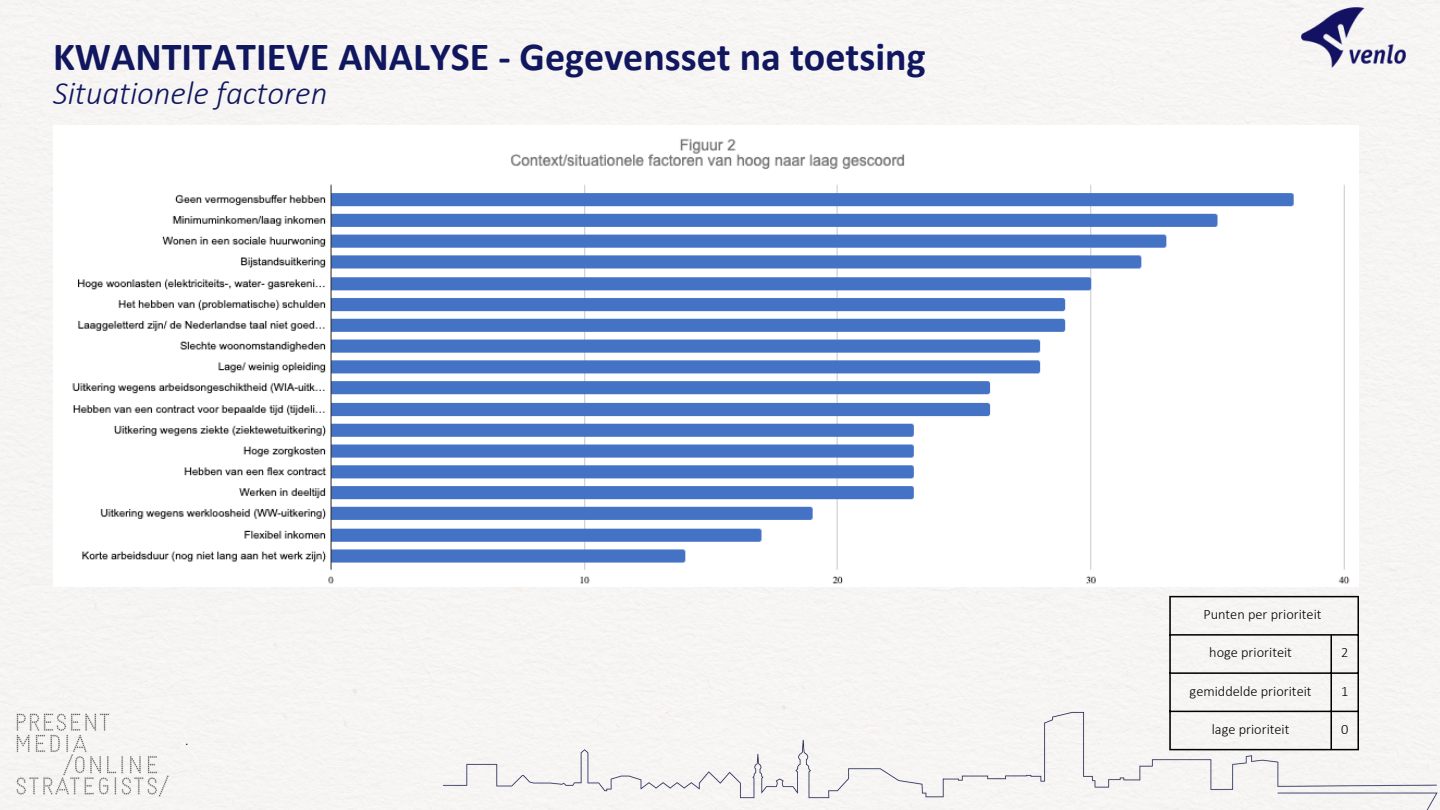
<style>
.page{position:relative;width:1440px;height:810px;background:#fff}
.page>*{position:absolute;margin:0;border:0;box-sizing:border-box;transform-origin:0 0}
.t1{font:700 40px "Calibri";color:#11175e}
.t2{font:italic 300 33px "Calibri";color:#11175e}
.t3{font:300 14.3px "Calibri";color:#000}
</style>
<div class="page">
<div style="left:394px;top:694px;width:1046px;height:116px;background:#f6f5f4"></div>
<img style="left:1256px;top:0;width:171px;height:100px">
<img style="left:12px;top:694px;width:161px;height:116px">
<hr style="left:1169px;top:597px;width:2px;height:152px;background:#000">
<hr style="left:1330px;top:636px;width:2px;height:113px;background:#000">
<hr style="left:1357px;top:597px;width:2px;height:152px;background:#000">
<hr style="left:1169px;top:596px;width:190px;height:1px;background:#000">
<hr style="left:1169px;top:634px;width:190px;height:2px;background:#000">
<hr style="left:1169px;top:672px;width:190px;height:2px;background:#000">
<hr style="left:1169px;top:711px;width:190px;height:1px;background:#000">
<hr style="left:1169px;top:749px;width:190px;height:1px;background:#000">
<img style="left:72px;top:138px;width:1278px;height:447px">
<h1 class="t1" style="left:53px;top:40px;width:874px">KWANTITATIEVE ANALYSE - Gegevensset na toetsing</h1>
<h2 class="t2" style="left:53px;top:79px;width:276px">Situationele factoren</h2>
<p class="t3" style="left:185px;top:734px;width:5px">.</p>
<p class="t3" style="left:1203px;top:608px;width:120px">Punten per prioriteit</p>
<p class="t3" style="left:1209px;top:647px;width:84px">hoge prioriteit</p>
<p class="t3" style="left:1341px;top:647px;width:9px">2</p>
<p class="t3" style="left:1190px;top:685px;width:123px">gemiddelde prioriteit</p>
<p class="t3" style="left:1341px;top:685px;width:9px">1</p>
<p class="t3" style="left:1212px;top:723px;width:79px">lage prioriteit</p>
<p class="t3" style="left:1341px;top:723px;width:9px">0</p>
</div>
